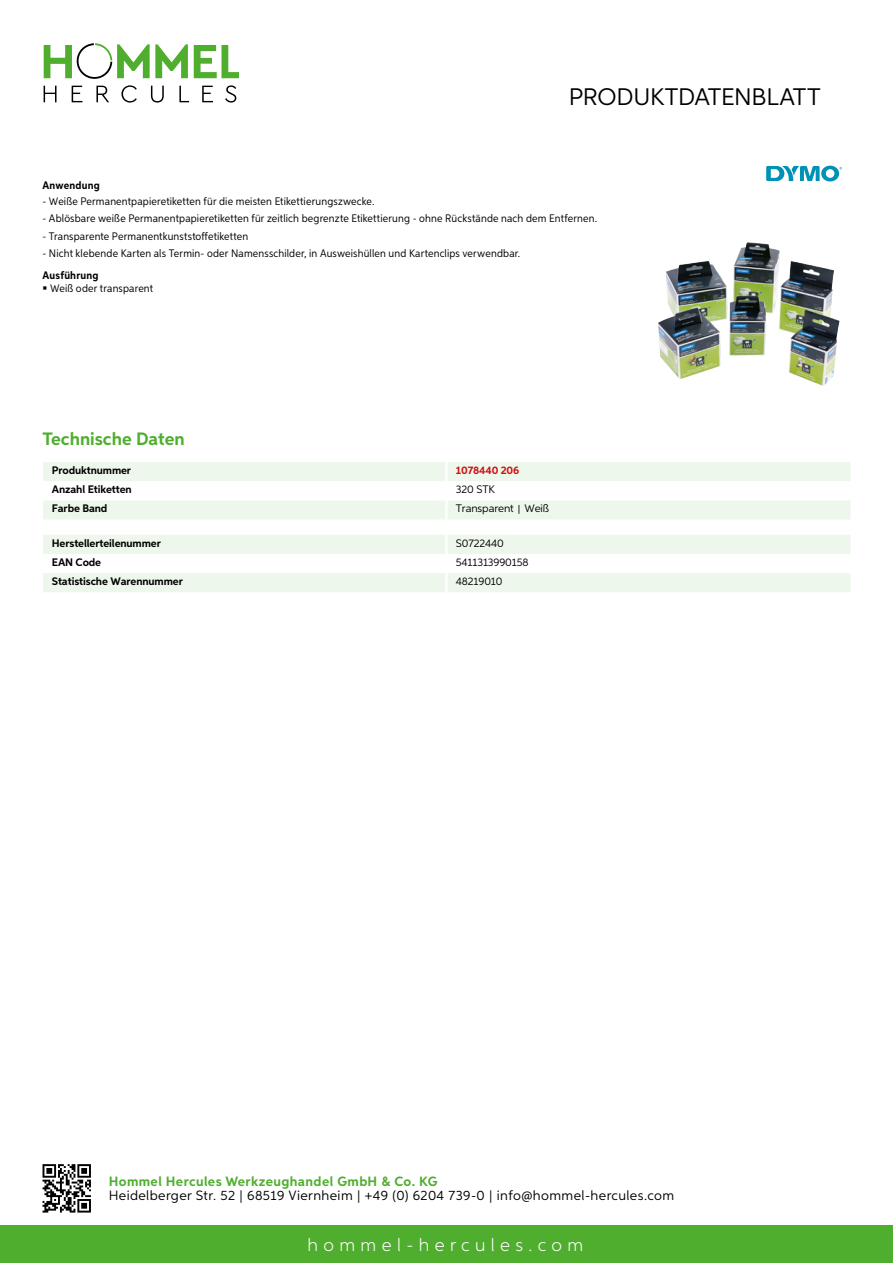
<style>
.page{position:relative;width:893px;height:1263px;background:#fff}
.page>*{position:absolute;margin:0;border:0;box-sizing:border-box;transform-origin:0 0}
.t1{font:24px "Aspira";letter-spacing:-.01em;color:#000}
.t2{font:300 18px "Aspira";letter-spacing:.3em;color:#fff}
.t3{font:700 18px "Aspira";color:#50ae2f}
.t4{font:13.5px "Aspira";letter-spacing:.03em;color:#000}
.t5{font:700 13.5px "Aspira";letter-spacing:.03em;color:#50ae2f}
.t6{font:10.95px "Aspira Nar";letter-spacing:.015em;color:#000}
.t7{font:700 10.95px "Aspira";letter-spacing:-.01em;color:#000}
.t8{font:10.95px "Aspira";letter-spacing:-.01em;color:#000}
.t9{font:700 10.95px "Aspira Nar";letter-spacing:.02em;color:#000}
.t10{font:700 10.95px "Aspira";letter-spacing:-.01em;color:#cd1013}
.s1{font-family:"Wuerth Global";font-size:10.5px}
</style>
<div class="page">
<div style="left:0;top:1226px;width:893px;height:37px;background:#50ae2f"></div>
<svg style="left:43px;top:1164px;width:48px;height:48px"></svg>
<svg style="left:194px;top:45px;width:45px;height:33px"></svg>
<svg style="left:44px;top:43px;width:144px;height:36px"></svg>
<svg style="left:44px;top:86px;width:13px;height:16px"></svg>
<svg style="left:72px;top:86px;width:10px;height:16px"></svg>
<svg style="left:96px;top:86px;width:13px;height:16px"></svg>
<svg style="left:121px;top:85px;width:16px;height:18px"></svg>
<svg style="left:151px;top:86px;width:13px;height:17px"></svg>
<svg style="left:179px;top:86px;width:10px;height:16px"></svg>
<svg style="left:202px;top:86px;width:11px;height:16px"></svg>
<svg style="left:225px;top:85px;width:11px;height:18px"></svg>
<svg style="left:43px;top:462px;width:807px;height:57px"></svg>
<hr style="left:445px;top:500px;width:3px;height:19px;background:#fff">
<svg style="left:43px;top:535px;width:807px;height:57px"></svg>
<hr style="left:445px;top:573px;width:3px;height:19px;background:#fff">
<img style="left:666px;top:242px;width:114px;height:114px">
<svg style="left:766px;top:166px;width:76px;height:15px"></svg>
<h1 class="t1" style="left:569px;top:82px;width:253px">Produktdatenblatt</h1>
<p class="t9" style="left:43px;top:179px;width:59px">Anwendung</p>
<p class="t6" style="left:43px;top:194px;width:333px">- Weiße Permanentpapieretiketten für die meisten Etikettierungszwecke.</p>
<p class="t6" style="left:43px;top:212px;width:556px">- Ablösbare weiße Permanentpapieretiketten für zeitlich begrenzte Etikettierung - ohne Rückstände nach dem Entfernen.</p>
<p class="t6" style="left:43px;top:229px;width:207px">- Transparente Permanentkunststoffetiketten</p>
<p class="t6" style="left:43px;top:247px;width:479px">- Nicht klebende Karten als Termin- oder Namensschilder, in Ausweishüllen und Kartenclips verwendbar.</p>
<p class="t9" style="left:43px;top:269px;width:58px">Ausführung</p>
<p class="t6" style="left:50px;top:282px;width:104px">Weiß oder transparent</p>
<h2 class="t3" style="left:43px;top:428px;width:144px">Technische Daten</h2>
<p class="t7" style="left:52px;top:463px;width:81px">Produktnummer</p>
<p class="t10" style="left:456px;top:463px;width:65px">1078440 206</p>
<p class="t7" style="left:52px;top:483px;width:81px">Anzahl Etiketten</p>
<p class="t8" style="left:456px;top:483px;width:34px">320 STK</p>
<p class="t7" style="left:52px;top:502px;width:57px">Farbe Band</p>
<p class="t8" style="left:456px;top:502px;width:95px">Transparent <span class="s1">|</span> Weiß</p>
<p class="t7" style="left:52px;top:536px;width:111px">Herstellerteilenummer</p>
<p class="t8" style="left:456px;top:536px;width:50px">S0722440</p>
<p class="t7" style="left:52px;top:555px;width:51px">EAN Code</p>
<p class="t8" style="left:456px;top:555px;width:74px">5411313990158</p>
<p class="t7" style="left:52px;top:574px;width:132px">Statistische Warennummer</p>
<p class="t8" style="left:456px;top:575px;width:48px">48219010</p>
<p class="t5" style="left:109px;top:1172px;width:330px">Hommel Hercules Werkzeughandel GmbH &amp; Co. KG</p>
<p class="t4" style="left:109px;top:1187px;width:567px">Heidelberger Str. 52 | 68519 Viernheim | +49 (0) 6204 739-0 | info@hommel-hercules.com</p>
<h2 class="t2" style="left:307px;top:1234px;width:277px">hommel-hercules.com</h2>
</div>
